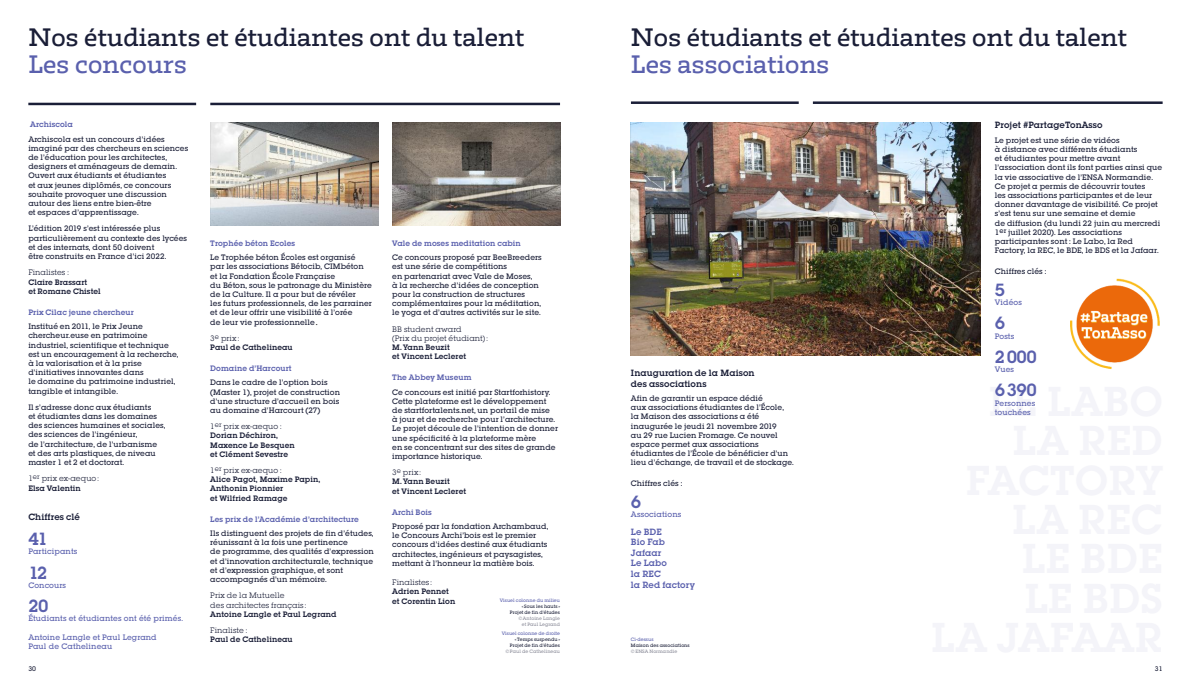
<style>
.page{position:relative;width:1191px;height:695px;background:#fff}
.page>*{position:absolute;margin:0;border:0;box-sizing:border-box;transform-origin:0 0}
.t1{font:500 22px "Irma Text Slab Std";letter-spacing:.01em;color:#1a1e37}
.t2{font:500 22px "Irma Text Slab Std";letter-spacing:.01em;color:#5a60ad}
.t3{font:600 18.5px "Lubalin Graph Itc T";letter-spacing:-.025em;color:#5a60ad}
.t4{font:600 9.5px/10.5px "Lubalin Graph Itc T";letter-spacing:.01em;color:#1a1e37}
.t5{font:600 9.5px/10.5px "Lubalin Graph Itc T";letter-spacing:.01em;color:#5a60ad}
.t6{font:500 8.2px/9.2px "Lubalin Graph Itc T";letter-spacing:.01em;color:#1a1e37}
.t7{font:600 8.2px/9.2px "Lubalin Graph Itc T";letter-spacing:.01em;color:#1a1e37}
.t8{font:600 8.2px "Lubalin Graph Itc T";letter-spacing:.01em;color:#5a60ad}
.t9{font:500 8.2px/9.2px "Lubalin Graph Itc T";letter-spacing:.015em;color:#5a60ad}
.t10{font:8.2px/9.2px "Lubalin Graph Itc T";letter-spacing:.01em;color:#1a1e37}
.t11{font:500 7px "Lubalin Graph Itc T";color:#1a1e37}
.t12{font:500 5px/6px "Lubalin Graph Itc T";letter-spacing:.01em;color:#1a1e37;text-align:right}
.t13{font:500 5px/6px "Lubalin Graph Itc T";letter-spacing:.01em;color:#8d8e9b;text-align:right}
.t14{font:500 5px "Lubalin Graph Itc T";letter-spacing:.01em;color:#5a60ad}
.s1{font-weight:600}
.s2{font-family:"Times";font-weight:400;font-style:italic;font-size:10px;color:#000}
.s3{font-weight:400}
</style>
<div class="page">
<hr style="left:28px;top:103px;width:168px;height:2px;background:#1a1e37">
<hr style="left:210px;top:103px;width:350px;height:2px;background:#1a1e37">
<hr style="left:631px;top:101px;width:167px;height:3px;background:#1a1e37">
<hr style="left:813px;top:101px;width:349px;height:3px;background:#1a1e37">
<img style="left:210px;top:122px;width:168px;height:104px">
<img style="left:392px;top:122px;width:168px;height:104px">
<img style="left:1070px;top:278px;width:90px;height:91px">
<img style="left:631px;top:122px;width:349px;height:233px">
<h1 class="t1" style="left:28px;top:28px;width:497px">Nos étudiants et étudiantes ont du talent</h1>
<h1 class="t2" style="left:28px;top:55px;width:160px">Les concours</h1>
<p class="t8" style="left:30px;top:119px;width:44px">Archiscola</p>
<p class="t6" style="left:28px;top:134px;width:161px">Archiscola est un concours d’idées imaginé par des chercheurs en sciences de l’éducation pour les architectes, designers et aménageurs de demain.<br>Ouvert aux étudiants et étudiantes<br>et aux jeunes diplômés, ce concours souhaite provoquer une discussion autour des liens entre bien-être<br>et espaces d’apprentissage.</p>
<p class="t6" style="left:28px;top:224px;width:160px">L’édition 2019 s’est intéressée plus particulièrement au contexte des lycées et des internats, dont 50 doivent<br>être construits en France d’ici 2022.</p>
<p class="t10" style="left:28px;top:268px;width:42px">Finalistes :</p>
<p class="t7" style="left:28px;top:277px;width:74px">Claire Brassart<br>et Romane Chistel</p>
<p class="t8" style="left:28px;top:307px;width:107px">Prix Cilac jeune chercheur</p>
<p class="t6" style="left:28px;top:321px;width:152px">Institué en 2011, le Prix Jeune chercheur.euse en patrimoine industriel, scientifique et technique est un encouragement à la recherche, à la valorisation et à la prise d’initiatives innovantes dans<br>le domaine du patrimoine industriel, tangible et intangible.</p>
<p class="t6" style="left:28px;top:402px;width:139px">Il s’adresse donc aux étudiants<br>et étudiantes dans les domaines des sciences humaines et sociales, des sciences de l’ingénieur,<br>de l’architecture, de l’urbanisme et des arts plastiques, de niveau master 1 et 2 et doctorat.</p>
<p class="t10" style="left:28px;top:474px;width:72px">1<sup>er</sup> prix ex-aequo :<br><span class="s1">Elsa Valentin</span></p>
<p class="t4" style="left:28px;top:511px;width:53px">Chiffres clé</p>
<h2 class="t3" style="left:28px;top:528px;width:21px">41</h2>
<p class="t9" style="left:28px;top:547px;width:50px">Participants</p>
<h2 class="t3" style="left:28px;top:561px;width:21px">12</h2>
<p class="t9" style="left:28px;top:580px;width:39px">Concours</p>
<h2 class="t3" style="left:28px;top:595px;width:22px">20</h2>
<p class="t9" style="left:28px;top:614px;width:156px">Étudiants et étudiantes ont été primés.</p>
<p class="t9" style="left:28px;top:632px;width:130px">Antoine Langle et Paul Legrand<br>Paul de Cathelineau</p>
<p class="t8" style="left:210px;top:238px;width:86px">Trophée béton Ecoles</p>
<p class="t6" style="left:210px;top:252px;width:163px">Le Trophée béton Écoles est organisé<br>par les associations Bétocib, CIMbéton et la Fondation École Française<br>du Béton, sous le patronage du Ministère de la Culture. Il a pour but de révéler<br>les futurs professionnels, de les parrainer et de leur offrir une visibilité à l’orée<br>de leur vie professionnelle<span class="s2">.</span></p>
<p class="t7" style="left:210px;top:333px;width:84px"><span class="s3">3</span><sup>e</sup> <span class="s3">prix :<br></span>Paul de Cathelineau</p>
<p class="t8" style="left:210px;top:363px;width:83px">Domaine d’Harcourt</p>
<p class="t6" style="left:210px;top:378px;width:131px">Dans le cadre de l’option bois (Master 1), projet de construction d’une structure d’accueil en bois au domaine d’Harcourt (27)</p>
<p class="t7" style="left:210px;top:421px;width:86px"><span class="s3">1</span><sup>er</sup> <span class="s3">prix ex-aequo :<br></span>Dorian Déchiron,<br>Maxence Le Besquen et Clément Sevestre</p>
<p class="t7" style="left:210px;top:465px;width:111px"><span class="s3">1</span><sup>er</sup> <span class="s3">prix ex-aequo :<br></span>Alice Pagot, Maxime Papin,<br>Anthonin Pionnier<br>et Wilfried Ramage</p>
<p class="t8" style="left:210px;top:514px;width:150px">Les prix de l’Académie d’architecture</p>
<p class="t6" style="left:210px;top:528px;width:165px">Ils distinguent des projets de fin d’études, réunissant à la fois une pertinence<br>de programme, des qualités d’expression et d’innovation architecturale, technique et d’expression graphique, et sont accompagnés d’un mémoire.</p>
<p class="t10" style="left:210px;top:590px;width:98px">Prix de la Mutuelle<br>des architectes français :</p>
<p class="t7" style="left:210px;top:609px;width:128px">Antoine Langle et Paul Legrand</p>
<p class="t10" style="left:210px;top:625px;width:38px">Finaliste :</p>
<p class="t7" style="left:210px;top:634px;width:84px">Paul de Cathelineau</p>
<p class="t8" style="left:392px;top:238px;width:130px">Vale de moses meditation cabin</p>
<p class="t6" style="left:392px;top:252px;width:151px">Ce concours proposé par BeeBreeders est une série de compétitions<br>en partenariat avec Vale de Moses,<br>à la recherche d’idées de conception pour la construction de structures complémentaires pour la méditation, le yoga et d’autres activités sur le site.</p>
<p class="t10" style="left:392px;top:324px;width:97px">BB student award<br>(Prix du projet étudiant):</p>
<p class="t7" style="left:392px;top:342px;width:75px">M.Yann Beuzit<br>et Vincent Lecleret</p>
<p class="t8" style="left:392px;top:372px;width:81px">The Abbey Museum</p>
<p class="t6" style="left:392px;top:387px;width:167px">Ce concours est initié par Startforhistory.<br>Cette plateforme est le développement de startfortalents.net, un portail de mise<br>à jour et de recherche pour l’architecture.<br>Le projet découle de l’intention de donner une spécificité à la plateforme mère<br>en se concentrant sur des sites de grande importance historique.</p>
<p class="t7" style="left:392px;top:467px;width:75px"><span class="s3">3</span><sup>e</sup> <span class="s3">prix :<br></span>M.Yann Beuzit<br>et Vincent Lecleret</p>
<p class="t8" style="left:392px;top:507px;width:41px">Archi Bois</p>
<p class="t6" style="left:392px;top:521px;width:158px">Proposé par la fondation Archambaud, le Concours Archi’bois est le premier concours d’idées destiné aux étudiants architectes, ingénieurs et paysagistes, mettant à l’honneur la matière bois.</p>
<p class="t10" style="left:392px;top:577px;width:41px">Finalistes :</p>
<p class="t7" style="left:392px;top:586px;width:65px">Adrien Pennet et Corentin Lion</p>
<p class="t14" style="left:500px;top:597px;width:62px">Visuel colonne du milieu</p>
<p class="t12" style="left:510px;top:603px;width:52px">« Sous les hauts »<br>Projet de fin d’études</p>
<p class="t13" style="left:518px;top:615px;width:43px">©Antoine Langle et Paul Legrand</p>
<p class="t14" style="left:502px;top:630px;width:60px">Visuel colonne de droite</p>
<p class="t12" style="left:510px;top:636px;width:52px">« Temps suspendu»<br>Projet de fin d’études</p>
<p class="t13" style="left:505px;top:648px;width:56px">©Paul de Cathelineau</p>
<h1 class="t1" style="left:631px;top:28px;width:497px">Nos étudiants et étudiantes ont du talent</h1>
<h1 class="t2" style="left:631px;top:55px;width:200px">Les associations</h1>
<p class="t4" style="left:631px;top:367px;width:125px">Inauguration de la Maison des associations</p>
<p class="t6" style="left:631px;top:393px;width:164px">Afin de garantir un espace dédié<br>aux associations étudiantes de l’École, la Maison des associations a été inaugurée le jeudi 21 novembre 2019<br>au 29 rue Lucien Fromage. Ce nouvel espace permet aux associations étudiantes de l’École de bénéficier d’un lieu d’échange, de travail et de stockage.</p>
<p class="t6" style="left:631px;top:479px;width:53px">Chiffres clés :</p>
<h2 class="t3" style="left:631px;top:490px;width:12px">6</h2>
<p class="t9" style="left:631px;top:509px;width:52px">Associations</p>
<p class="t5" style="left:631px;top:526px;width:65px">Le BDE<br>Bio Fab<br>Jafaar<br>Le Labo<br>la REC<br>la Red factory</p>
<p class="t14" style="left:631px;top:636px;width:24px">Ci-dessus</p>
<p class="t12" style="left:631px;top:642px;width:60px">Maison des associations</p>
<p class="t13" style="left:631px;top:648px;width:48px">©ENSA Normandie</p>
<p class="t4" style="left:994px;top:120px;width:109px">Projet #PartageTonAsso</p>
<p class="t6" style="left:994px;top:135px;width:169px">Le projet est une série de vidéos<br>à distance avec différents étudiants<br>et étudiantes pour mettre avant l’association dont ils font parties ainsi que la vie associative de l’ENSA Normandie.<br>Ce projet a permis de découvrir toutes<br>les associations participantes et de leur donner davantage de visibilité. Ce projet s’est tenu sur une semaine et demie<br>de diffusion (du lundi 22 juin au mercredi 1<sup>er</sup> juillet 2020). Les associations participantes sont : Le Labo, la Red Factory, la REC, le BDE, le BDS et la Jafaar.</p>
<p class="t6" style="left:994px;top:267px;width:53px">Chiffres clés :</p>
<h2 class="t3" style="left:994px;top:278px;width:12px">5</h2>
<p class="t9" style="left:994px;top:297px;width:29px">Vidéos</p>
<h2 class="t3" style="left:994px;top:312px;width:12px">6</h2>
<p class="t9" style="left:994px;top:331px;width:21px">Posts</p>
<h2 class="t3" style="left:994px;top:345px;width:44px">2000</h2>
<p class="t9" style="left:994px;top:364px;width:21px">Vues</p>
<h2 class="t3" style="left:994px;top:379px;width:44px">6390</h2>
<p class="t9" style="left:994px;top:398px;width:42px">Personnes touchées</p>
<p class="t11" style="left:28px;top:664px;width:9px">30</p>
<p class="t11" style="left:1154px;top:664px;width:9px">31</p>
</div>
